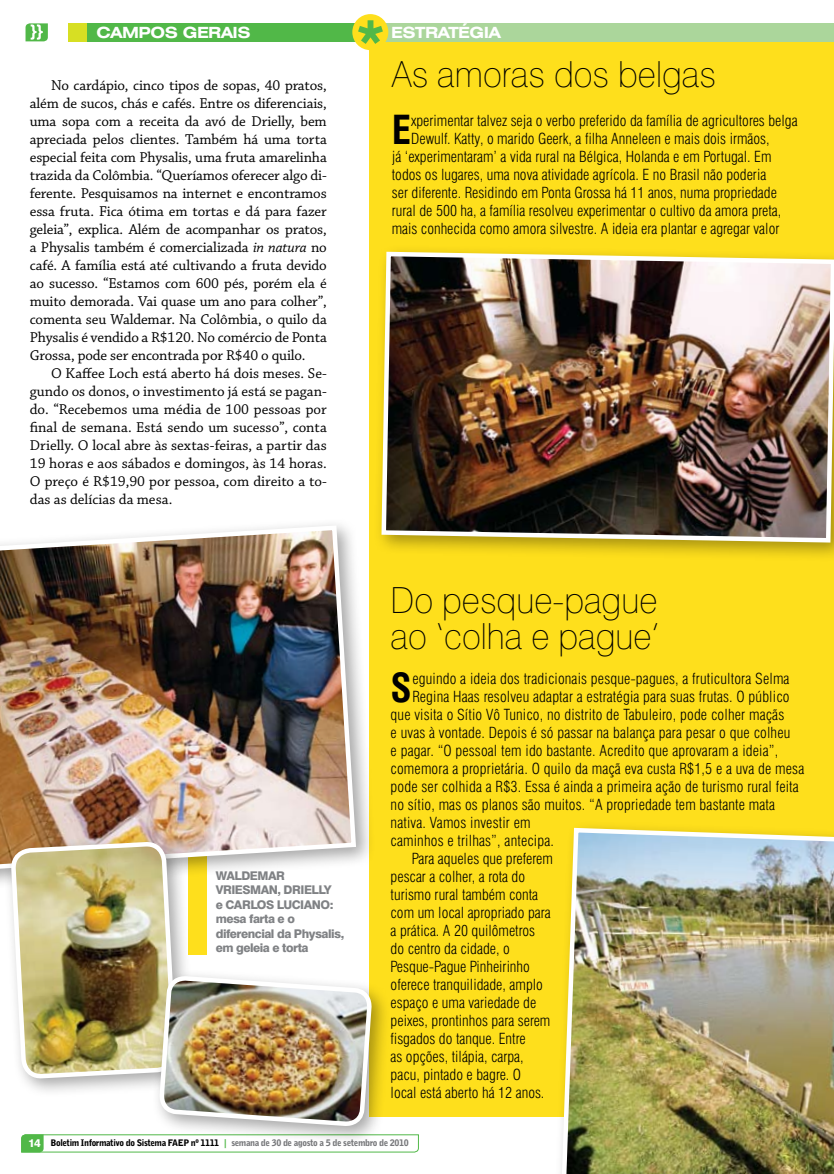
<style>
.page{position:relative;width:834px;height:1174px;background:#fff}
.page>*{position:absolute;margin:0;border:0;box-sizing:border-box;transform-origin:0 0}
.t1{font:700 condensed 39px "Swiss 721 BT";color:#000}
.t2{font:100 36px/36px "Swiss 721 BT";color:#000;scale:.96 1}
.t3{font:700 expanded 15.45px "Swiss 721 BT";letter-spacing:-.03em;color:#fff}
.t4{font:300 condensed 15px "Swiss 721 BT";color:#000}
.t5{font:15px/18px "Chaparral Pro";letter-spacing:-.005em;color:#000;text-align:justify}
.t6{font:800 12px/14.4px "Swiss 721 BT";letter-spacing:-.04em;color:#808285}
.t7{font:900 9px "Bell Gothic BT";letter-spacing:-.045em;color:#000}
.s1{font-style:italic}
.s2{font-family:"Swiss 721 BT";font-weight:800;font-size:11.25px;color:#fff}
.s3{font-family:"Bell Centennial BT Bold Listing";font-weight:400;color:#51b848}
.s4{color:#77787b}
</style>
<div class="page">
<svg style="left:402px;top:1134px;width:17px;height:18px"></svg>
<div style="left:369px;top:30px;width:464px;height:1086px;background:#fedf1c"></div>
<div style="left:68px;top:23px;width:765px;height:18px;background:#51b848"></div>
<div style="left:68px;top:23px;width:18px;height:18px;background:#d7df23"></div>
<svg style="left:26px;top:23px;width:22px;height:18px"></svg>
<div style="left:372px;top:243px;width:461px;height:326px;background:#000;opacity:.35"></div>
<img style="left:379px;top:249px;width:454px;height:296px">
<div style="left:552px;top:819px;width:281px;height:355px;background:#000;opacity:.35"></div>
<img style="left:559px;top:825px;width:274px;height:349px">
<div style="left:379px;top:23px;width:454px;height:18px;background:#abd69b"></div>
<div style="left:352px;top:14px;width:36px;height:36px;background:#fedf1c;border-radius:50%"></div>
<svg style="left:358px;top:20px;width:25px;height:24px"></svg>
<div style="left:0;top:516px;width:383px;height:383px;background:#000;opacity:.35"></div>
<img style="left:0;top:523px;width:358px;height:351px">
<div style="left:2px;top:833px;width:203px;height:274px;background:#000;opacity:.35"></div>
<svg style="left:21px;top:1134px;width:130px;height:19px"></svg>
<div style="left:151px;top:967px;width:251px;height:188px;background:#000;opacity:.35"></div>
<img style="left:13px;top:843px;width:357px;height:281px">
<img style="left:157px;top:878px;width:217px;height:277px">
<p class="t3" style="left:97px;top:23px;width:153px">CAMPOS GERAIS</p>
<p class="t5" style="left:30px;top:77px;width:298px;text-indent:21px">No cardápio, cinco tipos de sopas, 40 pratos, além de sucos, chás e cafés. Entre os diferenciais, uma sopa com a receita da avó de Drielly, bem apreciada pelos clientes. Também há uma torta especial feita com Physalis, uma fruta amarelinha trazida da Colômbia. “Queríamos oferecer algo di&shy;ferente. Pesquisamos na internet e encontramos essa fruta. Fica ótima em tortas e dá para fazer geleia”, explica. Além de acompanhar os pratos, a Physalis também é comercializada <span class="s1">in natura</span> no café. A família está até cultivando a fruta devido ao sucesso. “Estamos com 600 pés, porém ela é muito demorada. Vai quase um ano para colher”, comenta seu Waldemar. Na Colômbia, o quilo da Physalis é vendido a R$120. No comércio de Ponta Grossa, pode ser encontrada por R$40 o quilo.</p>
<p class="t5" style="left:30px;top:365px;width:298px;text-indent:21px">O Kaffee Loch está aberto há dois meses. Se&shy;gundo os donos, o investimento já está se pagan&shy;do. “Recebemos uma média de 100 pessoas por final de semana. Está sendo um sucesso”, conta Drielly. O local abre às sextas-feiras, a partir das 19 horas e aos sábados e domingos, às 14 horas.<br>O preço é R$19,90 por pessoa, com direito a to&shy;das as delícias da mesa.</p>
<p class="t6" style="left:216px;top:868px;width:130px">Waldemar<br>Vriesman, Drielly<br>e Carlos Luciano: mesa farta e o diferencial da Physalis, em geleia e torta</p>
<p class="t3" style="left:391px;top:23px;width:110px">ESTRATÉGIA</p>
<h2 class="t2" style="left:392px;top:55px;width:339px">As amoras dos belgas</h2>
<h1 class="t1" style="left:392px;top:106px;width:21px">E</h1>
<p class="t4" style="left:411px;top:112px;width:388px">xperimentar talvez seja o verbo preferido da família de agricultores belga</p>
<p class="t4" style="left:411px;top:130px;width:360px">Dewulf. Katty, o marido Geerk, a filha Anneleen e mais dois irmãos,</p>
<p class="t4" style="left:392px;top:148px;width:381px">já ‘experimentaram’ a vida rural na Bélgica, Holanda e em Portugal. Em</p>
<p class="t4" style="left:392px;top:166px;width:376px">todos os lugares, uma nova atividade agrícola. E no Brasil não poderia</p>
<p class="t4" style="left:392px;top:184px;width:386px">ser diferente. Residindo em Ponta Grossa há 11 anos, numa propriedade</p>
<p class="t4" style="left:392px;top:202px;width:391px">rural de 500 ha, a família resolveu experimentar o cultivo da amora preta,</p>
<p class="t4" style="left:392px;top:220px;width:389px">mais conhecida como amora silvestre. A ideia era plantar e agregar valor</p>
<h2 class="t2" style="left:390px;top:581px;width:282px">Do pesque-pague ao ‘colha e pague’</h2>
<h1 class="t1" style="left:390px;top:664px;width:23px">S</h1>
<p class="t4" style="left:412px;top:670px;width:378px">eguindo a ideia dos tradicionais pesque-pagues, a fruticultora Selma</p>
<p class="t4" style="left:412px;top:688px;width:378px">Regina Haas resolveu adaptar a estratégia para suas frutas. O público</p>
<p class="t4" style="left:390px;top:706px;width:395px">que visita o Sítio Vô Tunico, no distrito de Tabuleiro, pode colher maçãs</p>
<p class="t4" style="left:390px;top:724px;width:401px">e uvas à vontade. Depois é só passar na balança para pesar o que colheu</p>
<p class="t4" style="left:390px;top:742px;width:389px">e pagar. “O pessoal tem ido bastante. Acredito que aprovaram a ideia”,</p>
<p class="t4" style="left:390px;top:760px;width:415px">comemora a proprietária. O quilo da maçã eva custa R$1,5 e a uva de mesa</p>
<p class="t4" style="left:390px;top:778px;width:409px">pode ser colhida a R$3. Essa é ainda a primeira ação de turismo rural feita</p>
<p class="t4" style="left:390px;top:796px;width:386px">no sítio, mas os planos são muitos. “A propriedade tem bastante mata</p>
<p class="t4" style="left:390px;top:814px;width:141px">nativa. Vamos investir em</p>
<p class="t4" style="left:390px;top:832px;width:165px">caminhos e trilhas”, antecipa.</p>
<p class="t4" style="left:412px;top:850px;width:142px">Para aqueles que preferem</p>
<p class="t4" style="left:390px;top:868px;width:136px">pescar a colher, a rota do</p>
<p class="t4" style="left:390px;top:886px;width:149px">turismo rural também conta</p>
<p class="t4" style="left:390px;top:904px;width:162px">com um local apropriado para</p>
<p class="t4" style="left:390px;top:922px;width:146px">a prática. A 20 quilômetros</p>
<p class="t4" style="left:390px;top:940px;width:121px">do centro da cidade, o</p>
<p class="t4" style="left:390px;top:958px;width:141px">Pesque-Pague Pinheirinho</p>
<p class="t4" style="left:390px;top:976px;width:154px">oferece tranquilidade, amplo</p>
<p class="t4" style="left:390px;top:994px;width:147px">espaço e uma variedade de</p>
<p class="t4" style="left:390px;top:1012px;width:161px">peixes, prontinhos para serem</p>
<p class="t4" style="left:390px;top:1030px;width:136px">fisgados do tanque. Entre</p>
<p class="t4" style="left:390px;top:1048px;width:135px">as opções, tilápia, carpa,</p>
<p class="t4" style="left:390px;top:1066px;width:132px">pacu, pintado e bagre. O</p>
<p class="t4" style="left:390px;top:1084px;width:155px">local está aberto há 12 anos.</p>
<p class="t7" style="left:28px;top:1137px;width:382px"><span class="s2">14</span> Boletim Informativo do Sistema FAEP nº 1111 <span class="s3">|</span> <span class="s4">semana de 30 de agosto a 5 de setembro de 2010</span></p>
</div>
